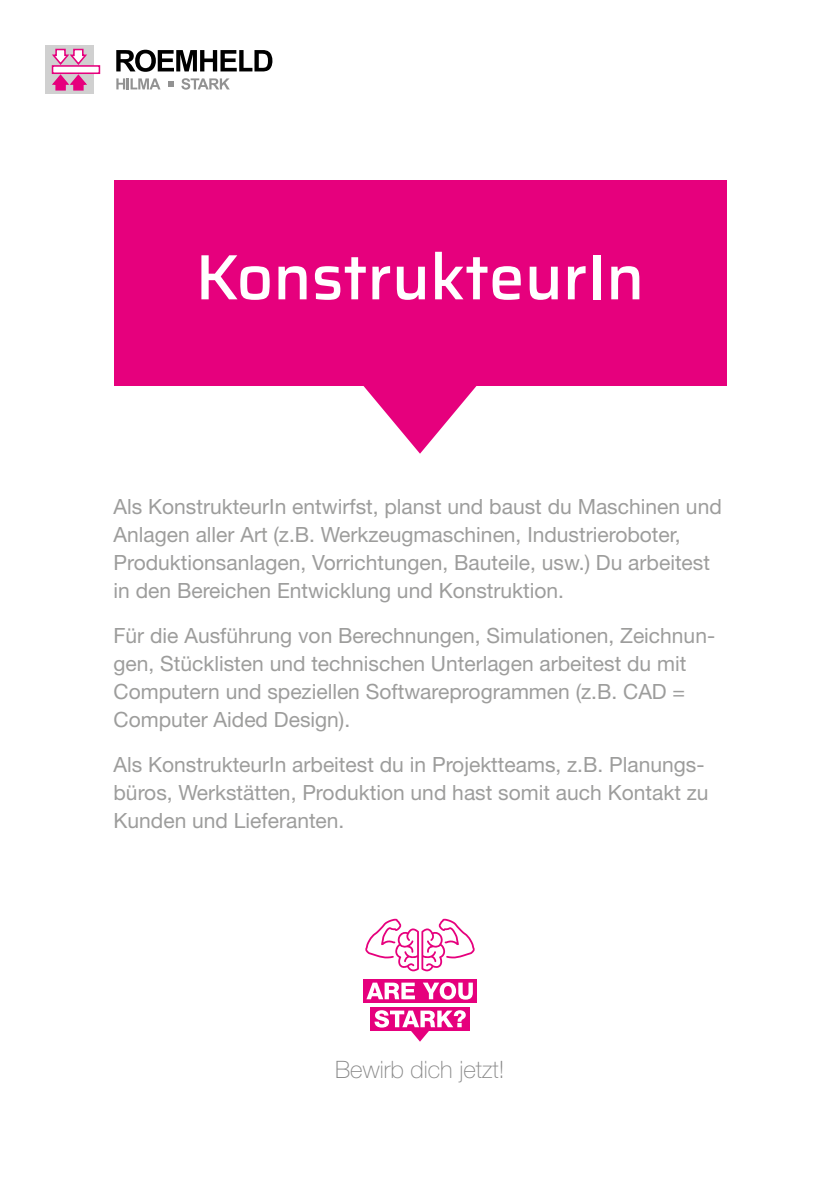
<style>
.page{position:relative;width:840px;height:1191px;background:#fff}
.page>*{position:absolute;margin:0;border:0;box-sizing:border-box;transform-origin:0 0}
.t1{font:500 64px "Saira";color:#fff}
.t2{font:100 24px "Helvetica Neue LT Std";color:#878787}
.t3{font:21px/28px "Helvetica Neue LT Std";color:#9d9d9c}
</style>
<div class="page">
<div style="left:45px;top:45px;width:49px;height:49px;background:#d0d0d0"></div>
<div style="left:52px;top:65px;width:48px;height:9px;background:#fff;border:2px solid #e6007d"></div>
<svg style="left:51px;top:48px;width:38px;height:18px"></svg>
<svg style="left:51px;top:73px;width:38px;height:18px"></svg>
<svg style="left:116px;top:50px;width:156px;height:22px"></svg>
<svg style="left:116px;top:78px;width:44px;height:11px"></svg>
<svg style="left:181px;top:78px;width:49px;height:12px"></svg>
<svg style="left:168px;top:81px;width:5px;height:6px"></svg>
<div style="left:113px;top:180px;width:613px;height:206px;background:#e6007d"></div>
<svg style="left:363px;top:386px;width:113px;height:68px"></svg>
<div style="left:363px;top:978px;width:113px;height:24px;background:#e6007d"></div>
<div style="left:370px;top:1006px;width:99px;height:24px;background:#e6007d"></div>
<svg style="left:365px;top:918px;width:109px;height:53px"></svg>
<svg style="left:366px;top:982px;width:48px;height:17px"></svg>
<svg style="left:423px;top:982px;width:49px;height:17px"></svg>
<svg style="left:374px;top:1010px;width:91px;height:31px"></svg>
<h1 class="t1" style="left:195px;top:228px;width:450px">KonstrukteurIn</h1>
<p class="t3" style="left:113px;top:492px;width:609px">Als KonstrukteurIn entwirfst, planst und baust du Maschinen und Anlagen aller Art (z.B. Werkzeugmaschinen, Industrieroboter, Produktionsanlagen, Vorrichtungen, Bauteile, usw.) Du arbeitest in den Bereichen Entwicklung und Konstruktion.</p>
<p class="t3" style="left:113px;top:621px;width:603px">Für die Ausführung von Berechnungen, Simulationen, Zeichnun&shy;gen, Stücklisten und technischen Unterlagen arbeitest du mit Computern und speziellen Softwareprogrammen (z.B. CAD = Computer Aided Design).</p>
<p class="t3" style="left:113px;top:750px;width:596px">Als KonstrukteurIn arbeitest du in Projektteams, z.B. Planungs&shy;büros, Werkstätten, Produktion und hast somit auch Kontakt zu<br>Kunden und Lieferanten.</p>
<p class="t2" style="left:335px;top:1055px;width:171px">Bewirb dich jetzt!</p>
</div>
